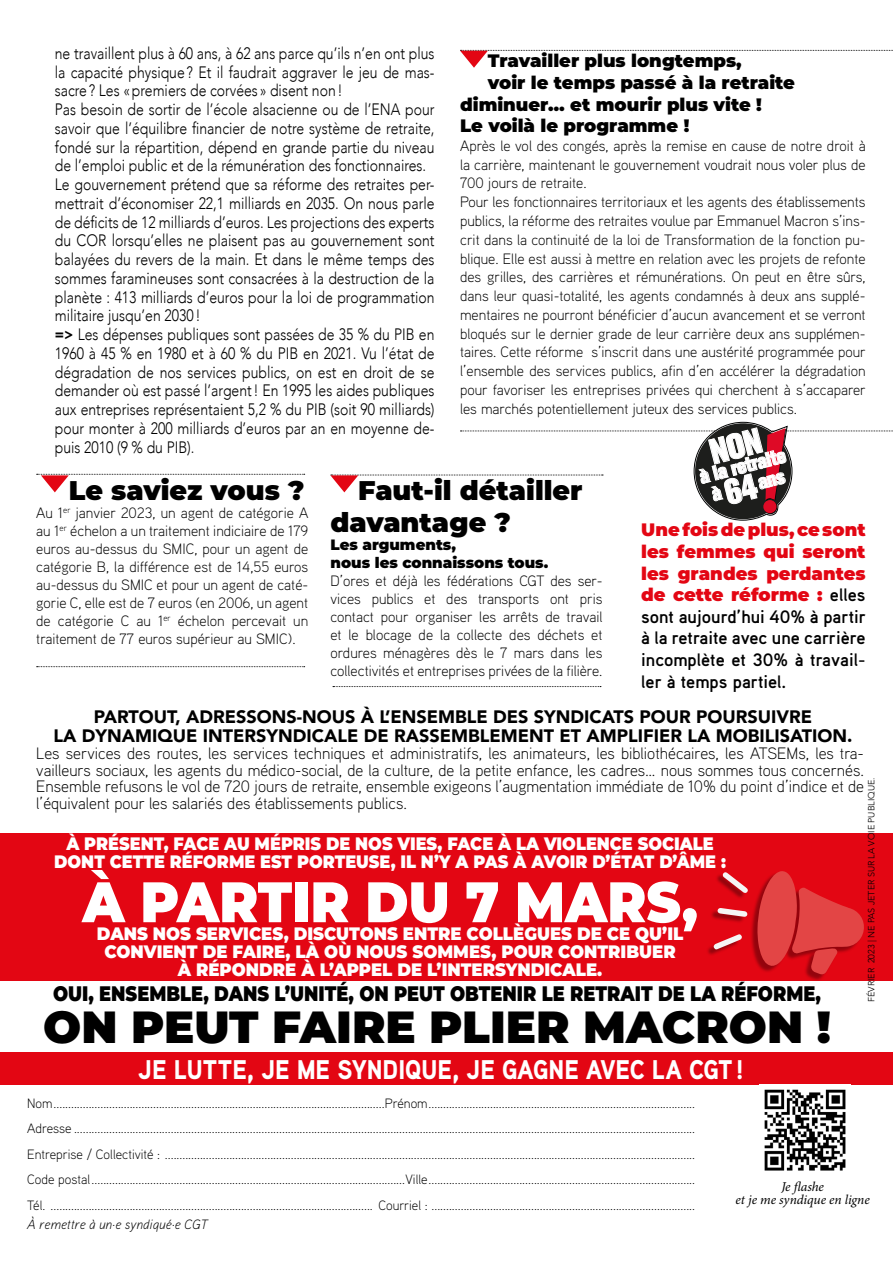
<style>
.page{position:relative;width:893px;height:1263px;background:#fff}
.page>*{position:absolute;margin:0;border:0;box-sizing:border-box;transform-origin:0 0}
.t1{font:900 57px "Montserrat";color:#fff;scale:.92 1}
.t2{font:900 45px "Montserrat";color:#000}
.t3{font:900 27px/32.4px "Montserrat";color:#000}
.t4{font:900 27px "Aaux Pro";color:#fff;scale:.9 1}
.t5{font:900 21px "Montserrat";color:#000;scale:.85 1}
.t6{font:800 20.1px/20.1px "Akzidenz Grotesk BQ";color:#fff;scale:.88 1}
.t7{font:900 18px/18px "Montserrat";color:#fff;text-align:center;scale:.92 1}
.t8{font:900 18px/19.5px "Avenir";color:#000;text-align:center}
.t9{font:900 18px/18px "Montserrat";color:#fff;text-align:center;scale:.9 1}
.t10{font:900 18px "Montserrat";color:#000}
.t11{font:700 18px/21.6px "Aaux Pro";color:#000;text-align:justify}
.t12{font:900 18px/21.6px "Montserrat";color:#e30613;text-align:justify}
.t13{font:300 16.5px/18.8px "Avenir";color:#000;scale:.85 1}
.t14{font:300 16.5px/16.5px "Aaux Pro";color:#000;text-align:justify}
.t15{font:300 15px/18.8px "Aaux Pro";color:#000;text-align:justify}
.t16{font:900 15px/18px "Montserrat";color:#000}
.t17{font:300 13.5px/25.5px "Aaux Pro";color:#000;text-align:justify}
.t18{font:italic 13.5px/13.5px "Minion Pro";letter-spacing:-.005em;color:#000;text-align:center}
.t19{font:italic 300 13.5px "Aaux Pro";color:#000}
.t20{font:300 9px "Avenir";color:#000}
.s1{font-weight:800}
.s2{font-family:"Aaux Pro";font-weight:700;color:#000}
</style>
<div class="page">
<div style="left:0;top:1052px;width:893px;height:33px;background:#e30613"></div>
<img style="left:764px;top:1089px;width:82px;height:82px">
<div style="left:0;top:833px;width:893px;height:148px;background:#e30613"></div>
<div style="left:706px;top:872px;width:156px;height:109px;background:#000;opacity:.35"></div>
<svg style="left:717px;top:908px;width:30px;height:9px"></svg>
<svg style="left:714px;top:934px;width:28px;height:15px"></svg>
<svg style="left:723px;top:872px;width:25px;height:21px"></svg>
<svg style="left:757px;top:871px;width:107px;height:104px"></svg>
<svg style="left:37px;top:474px;width:268px;height:18px"></svg>
<svg style="left:460px;top:50px;width:433px;height:18px"></svg>
<svg style="left:37px;top:666px;width:268px;height:1px"></svg>
<svg style="left:333px;top:686px;width:268px;height:1px"></svg>
<svg style="left:330px;top:422px;width:563px;height:98px"></svg>
<p class="t13" style="left:55px;top:44px;width:448px">ne travaillent plus à 60 ans, à 62 ans parce qu’ils n’en ont plus la capacité physique? Et il faudrait aggraver le jeu de mas&shy;sacre? Les «premiers de corvées » disent non!<br>Pas besoin de sortir de l’école alsacienne ou de l’ENA pour savoir que l’équilibre financier de notre système de retraite, fondé sur la répartition, dépend en grande partie du niveau de l’emploi public et de la rémunération des fonctionnaires.<br>Le gouvernement prétend que sa réforme des retraites per&shy;mettrait d’économiser 22,1 milliards en 2035. On nous parle de déficits de 12 milliards d’euros. Les projections des experts du COR lorsqu’elles ne plaisent pas au gouvernement sont balayées du revers de la main. Et dans le même temps des sommes faramineuses sont consacrées à la destruction de la planète : 413 milliards d’euros pour la loi de programmation militaire jusqu’en 2030!<br><span class="s1">=&gt;</span> Les dépenses publiques sont passées de 35 % du PIB en 1960 à 45 % en 1980 et à 60 % du PIB en 2021. Vu l’état de dégradation de nos services publics, on est en droit de se demander où est passé l’argent! En 1995 les aides publiques aux entreprises représentaient 5,2 % du PIB (soit 90 milliards) pour monter à 200 milliards d’euros par an en moyenne de&shy;puis 2010 (9 % du PIB).</p>
<p class="t10" style="left:488px;top:48px;width:255px">Travailler plus longtemps,</p>
<p class="t10" style="left:488px;top:69px;width:309px">voir le temps passé à la retraite</p>
<p class="t10" style="left:460px;top:91px;width:303px">diminuer… et mourir plus vite !</p>
<p class="t10" style="left:460px;top:112px;width:231px">Le voilà le programme !</p>
<p class="t15" style="left:460px;top:136px;width:407px;text-align:left">Après le vol des congés, après la remise en cause de notre droit à la carrière, maintenant le gouvernement voudrait nous voler plus de 700 jours de retraite.<br>Pour les fonctionnaires territoriaux et les agents des établissements publics, la réforme des retraites voulue par Emmanuel Macron s’ins&shy;crit dans la continuité de la loi de Transformation de la fonction pu&shy;blique. Elle est aussi à mettre en relation avec les projets de refonte des grilles, des carrières et rémunérations. On peut en être sûrs, dans leur quasi-totalité, les agents condamnés à deux ans supplé&shy;mentaires ne pourront bénéficier d’aucun avancement et se verront bloqués sur le dernier grade de leur carrière deux ans supplémen&shy;taires. Cette réforme s’inscrit dans une austérité programmée pour l’ensemble des services publics, afin d’en accélérer la dégradation pour favoriser les entreprises privées qui cherchent à s’accaparer les marchés potentiellement juteux des services publics.</p>
<h3 class="t6" style="left:705px;top:465px;width:93px;text-indent:-8px;rotate:-14deg">à la retraite à</h3>
<h3 class="t3" style="left:69px;top:472px;width:237px">Le saviez vous ?</h3>
<p class="t15" style="left:36px;top:503px;width:274px;line-height:18px">Au 1<sup>er</sup> janvier 2023, un agent de catégorie A au 1<sup>er</sup> échelon a un traitement indiciaire de 179 euros au-dessus du SMIC, pour un agent de catégorie B, la différence est de 14,55 euros au-dessus du SMIC et pour un agent de caté&shy;gorie C, elle est de 7 euros (en 2006, un agent de catégorie C au 1<sup>er</sup> échelon percevait un traitement de 77 euros supérieur au SMIC).</p>
<h3 class="t3" style="left:330px;top:472px;width:254px;text-indent:28px">Faut-il détailler davantage ?</h3>
<p class="t16" style="left:330px;top:535px;width:219px">Les arguments,<br>nous les connaissons tous.</p>
<p class="t15" style="left:330px;top:572px;width:274px;line-height:18px">D’ores et déjà les fédérations CGT des ser&shy;vices publics et des transports ont pris contact pour organiser les arrêts de travail et le blocage de la collecte des déchets et ordures ménagères dès le 7 mars dans les collectivités et entreprises privées de la filière.</p>
<p class="t12" style="left:641px;top:518px;width:226px">Une fois de plus, ce sont les femmes qui seront les grandes perdantes de cette réforme : <span class="s2">elles</span></p>
<p class="t11" style="left:641px;top:605px;width:226px">sont aujourd’hui 40% à partir à la retraite avec une carrière incomplète et 30% à travail&shy;ler à temps partiel.</p>
<p class="t8" style="left:54px;top:706px;width:800px">PARTOUT, ADRESSONS-NOUS À L’ENSEMBLE DES SYNDICATS POUR POURSUIVRE<br>LA DYNAMIQUE INTERSYNDICALE DE RASSEMBLEMENT ET AMPLIFIER LA MOBILISATION.</p>
<p class="t14" style="left:36px;top:745px;width:829px">Les services des routes, les services techniques et administratifs, les animateurs, les bibliothécaires, les ATSEMs, les tra&shy;vailleurs sociaux, les agents du médico-social, de la culture, de la petite enfance, les cadres… nous sommes tous concernés.<br>Ensemble refusons le vol de 720 jours de retraite, ensemble exigeons l’augmentation immédiate de 10% du point d’indice et de l’équivalent pour les salariés des établissements publics.</p>
<p class="t20" style="left:866px;top:1002px;width:226px;rotate:-90deg">FÉVRIER 2023 | NE PAS JETER SUR LA VOIE PUBLIQUE.</p>
<p class="t9" style="left:54px;top:834px;width:748px">À PRÉSENT, FACE AU MÉPRIS DE NOS VIES, FACE À LA VIOLENCE SOCIALE<br>DONT CETTE RÉFORME EST PORTEUSE, IL N’Y A PAS À AVOIR D’ÉTAT D’ÂME :</p>
<h1 class="t1" style="left:82px;top:859px;width:670px">À PARTIR DU 7 MARS,</h1>
<p class="t7" style="left:97px;top:924px;width:639px">DANS NOS SERVICES, DISCUTONS ENTRE COLLÈGUES DE CE QU’IL<br>CONVIENT DE FAIRE, LÀ OÙ NOUS SOMMES, POUR CONTRIBUER<br>À RÉPONDRE À L’APPEL DE L’INTERSYNDICALE.</p>
<h3 class="t5" style="left:53px;top:978px;width:905px">OUI, ENSEMBLE, DANS L’UNITÉ, ON PEUT OBTENIR LE RETRAIT DE LA RÉFORME,</h3>
<h2 class="t2" style="left:43px;top:993px;width:789px">ON PEUT FAIRE PLIER MACRON !</h2>
<h3 class="t4" style="left:138px;top:1052px;width:674px">JE LUTTE, JE ME SYNDIQUE, JE GAGNE AVEC LA CGT!</h3>
<p class="t17" style="left:27px;top:1090px;width:669px">Nom.................................................................................................................Prénom...........................................................................................<br>Adresse ....................................................................................................................................................................................................................<br>Entreprise / Collectivité : .....................................................................................................................................................................................<br>Code postal ...........................................................................................................Ville...........................................................................................<br>Tél. .............................................................................................................. Courriel : ..........................................................................................</p>
<p class="t19" style="left:27px;top:1216px;width:182px">À remettre à un·e syndiqué·e CGT</p>
<p class="t18" style="left:735px;top:1179px;width:136px">Je flashe<br>et je me syndique en ligne</p>
</div>
